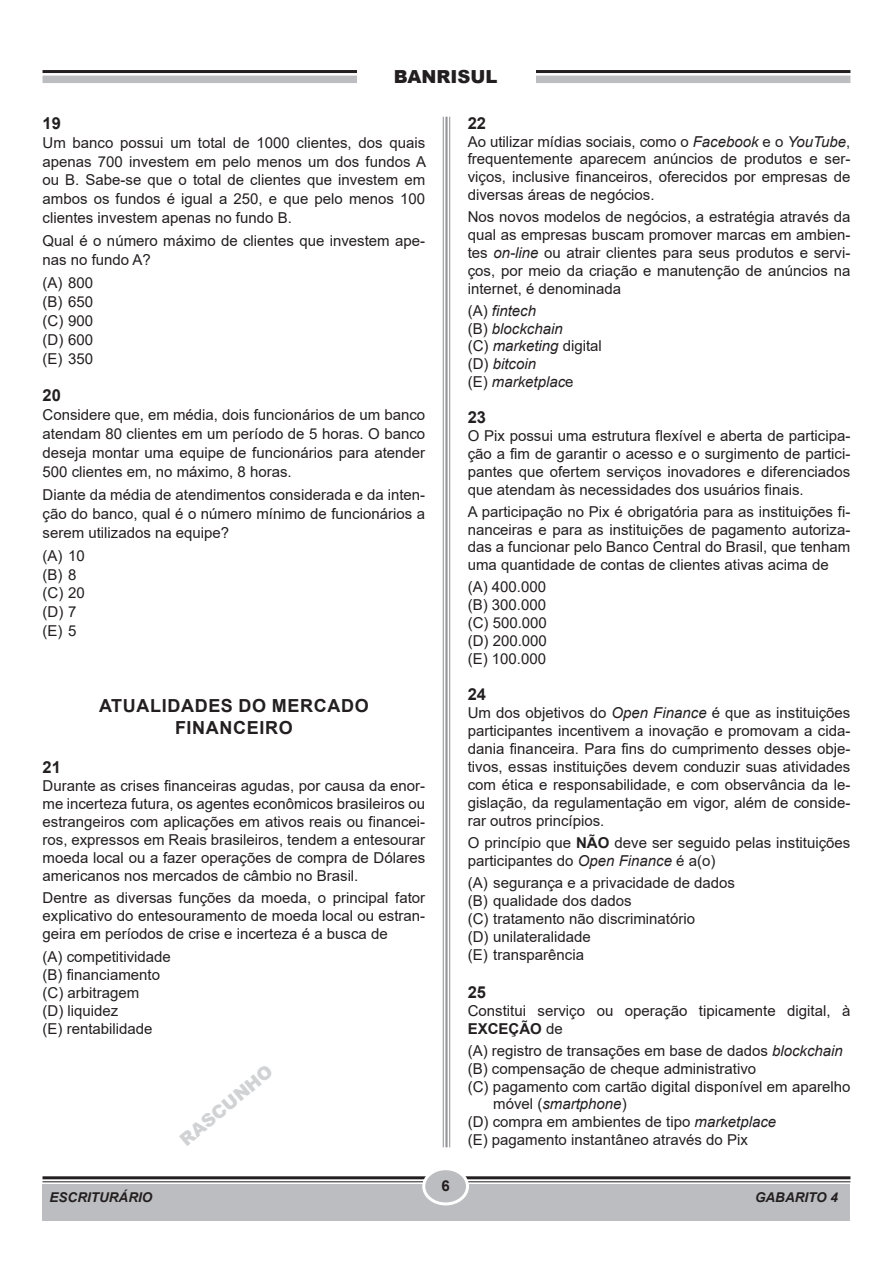
<style>
.page{position:relative;width:893px;height:1263px;background:#fff}
.page>*{position:absolute;margin:0;border:0;box-sizing:border-box;transform-origin:0 0}
.TÍTULO{font:700 18px/21.6px "Arial";letter-spacing:.035em;color:#231f20;text-align:center}
.t1{font:900 18px "Arial";color:#231f20}
.RASCUNHO_PEQUENO{font:900 18px "Arial";color:#d1d2d4}
.NÚMERO{font:700 16.5px "Arial";color:#231f20}
.TEXTO{font:15px/18px "Arial";color:#231f20;text-align:justify}
.PERGUNTA{font:15px/17.9px "Arial";color:#231f20;text-align:justify}
.OPÇÕES{font:15px/17.9px "Arial";color:#231f20}
.OPÇÃO_A{font:15px "Arial";color:#231f20}
.OPÇÕES-2{font:italic 15px "Arial";color:#231f20}
.OPÇÃO_A-2{font:italic 15px "Arial";color:#231f20}
.t2{font:700 15px "Arial";color:#231f20}
.t3{font:italic 700 13.5px "Arial";color:#231f20}
.s1{font-style:italic}
.s2{font-style:normal}
.s3{font-weight:700}
</style>
<div class="page">
<hr style="left:43px;top:1176px;width:807px;height:3px;background:#231f20">
<hr style="left:43px;top:1181px;width:807px;height:1px;background:#231f20">
<div style="left:43px;top:1184px;width:807px;height:36px;background:#bcbdc0"></div>
<div style="left:424px;top:1169px;width:43px;height:35px;background:#bcbdc0;border-radius:50%"></div>
<div style="left:422px;top:1167px;width:47px;height:38px;border:3px solid #fff;border-radius:50%"></div>
<hr style="left:449px;top:117px;width:1px;height:1030px;background:#939598">
<hr style="left:445px;top:117px;width:3px;height:1030px;background:#939598">
<hr style="left:443px;top:117px;width:1px;height:1030px;background:#939598">
<hr style="left:43px;top:70px;width:807px;height:3px;background:#231f20">
<div style="left:43px;top:76px;width:807px;height:7px;background:#bcbdc0"></div>
<div style="left:357px;top:43px;width:178px;height:60px;background:#fff"></div>
<p class="t1" style="left:394px;top:63px;width:105px">BANRISUL</p>
<p class="NÚMERO" style="left:43px;top:111px;width:20px">19</p>
<p class="TEXTO" style="left:43px;top:133px;width:385px;line-height:18.9px">Um banco possui um total de 1000 clientes, dos quais apenas 700 investem em pelo menos um dos fundos A ou B. Sabe-se que o total de clientes que investem em ambos os fundos é igual a 250, e que pelo menos 100 clientes investem apenas no fundo B.</p>
<p class="PERGUNTA" style="left:43px;top:232px;width:384px;line-height:18.9px">Qual é o número máximo de clientes que investem ape&shy;nas no fundo A?</p>
<p class="OPÇÕES" style="left:43px;top:274px;width:52px">(A) 800</p>
<p class="OPÇÕES" style="left:43px;top:293px;width:52px">(B) 650</p>
<p class="OPÇÕES" style="left:43px;top:312px;width:52px">(C) 900</p>
<p class="OPÇÕES" style="left:43px;top:331px;width:52px">(D) 600</p>
<p class="OPÇÃO_A" style="left:43px;top:348px;width:52px">(E) 350</p>
<p class="NÚMERO" style="left:43px;top:383px;width:20px">20</p>
<p class="TEXTO" style="left:43px;top:405px;width:384px;line-height:18.9px">Considere que, em média, dois funcionários de um banco atendam 80 clientes em um período de 5 horas. O banco deseja montar uma equipe de funcionários para atender 500 clientes em, no máximo, 8 horas.</p>
<p class="PERGUNTA" style="left:43px;top:485px;width:384px;line-height:18.9px">Diante da média de atendimentos considerada e da inten&shy;ção do banco, qual é o número mínimo de funcionários a serem utilizados na equipe?</p>
<p class="OPÇÕES" style="left:43px;top:546px;width:44px">(A) 10</p>
<p class="OPÇÕES" style="left:43px;top:565px;width:35px">(B) 8</p>
<p class="OPÇÕES" style="left:43px;top:584px;width:44px">(C) 20</p>
<p class="OPÇÕES" style="left:43px;top:603px;width:35px">(D) 7</p>
<p class="OPÇÃO_A" style="left:43px;top:621px;width:35px">(E) 5</p>
<p class="TÍTULO" style="left:99px;top:695px;width:271px">ATUALIDADES DO MERCADO<br>FINANCEIRO</p>
<p class="NÚMERO" style="left:43px;top:756px;width:20px">21</p>
<p class="TEXTO" style="left:43px;top:777px;width:384px">Durante as crises financeiras agudas, por causa da enor&shy;me incerteza futura, os agentes econômicos brasileiros ou estrangeiros com aplicações em ativos reais ou financei&shy;ros, expressos em Reais brasileiros, tendem a entesourar moeda local ou a fazer operações de compra de Dólares americanos nos mercados de câmbio no Brasil.</p>
<p class="PERGUNTA" style="left:43px;top:889px;width:384px">Dentre as diversas funções da moeda, o principal fator explicativo do entesouramento de moeda local ou estran&shy;geira em períodos de crise e incerteza é a busca de</p>
<p class="OPÇÕES" style="left:43px;top:947px;width:130px">(A) competitividade</p>
<p class="OPÇÕES" style="left:43px;top:965px;width:119px">(B) financiamento</p>
<p class="OPÇÕES" style="left:43px;top:983px;width:98px">(C) arbitragem</p>
<p class="OPÇÕES" style="left:43px;top:1001px;width:77px">(D) liquidez</p>
<p class="OPÇÃO_A" style="left:43px;top:1018px;width:112px">(E) rentabilidade</p>
<p class="t3" style="left:50px;top:1188px;width:104px">ESCRITURÁRIO</p>
<p class="RASCUNHO_PEQUENO" style="left:174px;top:1132px;width:116px;rotate:-40deg">RASCUNHO</p>
<p class="t2" style="left:441px;top:1175px;width:10px">6</p>
<p class="NÚMERO" style="left:468px;top:111px;width:20px">22</p>
<p class="TEXTO" style="left:468px;top:132px;width:384px">Ao utilizar mídias sociais, como o <span class="s1">Facebook</span> e o <span class="s1">YouTube</span>, frequentemente aparecem anúncios de produtos e ser&shy;viços, inclusive financeiros, oferecidos por empresas de diversas áreas de negócios.</p>
<p class="PERGUNTA" style="left:468px;top:208px;width:384px">Nos novos modelos de negócios, a estratégia através da qual as empresas buscam promover marcas em ambien&shy;tes <span class="s1">on-line</span> ou atrair clientes para seus produtos e servi&shy;ços, por meio da criação e manutenção de anúncios na internet, é denominada</p>
<p class="OPÇÕES-2" style="left:468px;top:301px;width:70px"><span class="s2">(A)</span> fintech</p>
<p class="OPÇÕES-2" style="left:468px;top:319px;width:97px"><span class="s2">(B)</span> blockchain</p>
<p class="OPÇÕES" style="left:468px;top:337px;width:136px">(C) <span class="s1">marketing</span> digital</p>
<p class="OPÇÕES-2" style="left:468px;top:354px;width:70px"><span class="s2">(D)</span> bitcoin</p>
<p class="OPÇÃO_A-2" style="left:468px;top:372px;width:107px"><span class="s2">(E)</span> marketplac<span class="s2">e</span></p>
<p class="NÚMERO" style="left:468px;top:406px;width:20px">23</p>
<p class="TEXTO" style="left:468px;top:427px;width:384px">O Pix possui uma estrutura flexível e aberta de participa&shy;ção a fim de garantir o acesso e o surgimento de partici&shy;pantes que ofertem serviços inovadores e diferenciados que atendam às necessidades dos usuários finais.</p>
<p class="PERGUNTA" style="left:468px;top:502px;width:384px">A participação no Pix é obrigatória para as instituições fi&shy;nanceiras e para as instituições de pagamento autoriza&shy;das a funcionar pelo Banco Central do Brasil, que tenham uma quantidade de contas de clientes ativas acima de</p>
<p class="OPÇÕES" style="left:468px;top:578px;width:80px">(A) 400.000</p>
<p class="OPÇÕES" style="left:468px;top:596px;width:80px">(B) 300.000</p>
<p class="OPÇÕES" style="left:468px;top:614px;width:81px">(C) 500.000</p>
<p class="OPÇÕES" style="left:468px;top:632px;width:81px">(D) 200.000</p>
<p class="OPÇÃO_A" style="left:468px;top:648px;width:80px">(E) 100.000</p>
<p class="NÚMERO" style="left:468px;top:682px;width:20px">24</p>
<p class="TEXTO" style="left:468px;top:703px;width:384px">Um dos objetivos do <span class="s1">Open Finance</span> é que as instituições participantes incentivem a inovação e promovam a cida&shy;dania financeira. Para fins do cumprimento desses obje&shy;tivos, essas instituições devem conduzir suas atividades com ética e responsabilidade, e com observância da le&shy;gislação, da regulamentação em vigor, além de conside&shy;rar outros princípios.</p>
<p class="PERGUNTA" style="left:468px;top:834px;width:384px">O princípio que <span class="s3">NÃO</span> deve ser seguido pelas instituições participantes do <span class="s1">Open Finance</span> é a(o)</p>
<p class="OPÇÕES" style="left:468px;top:874px;width:269px">(A) segurança e a privacidade de dados</p>
<p class="OPÇÕES" style="left:468px;top:892px;width:165px">(B) qualidade dos dados</p>
<p class="OPÇÕES" style="left:468px;top:910px;width:229px">(C) tratamento não discriminatório</p>
<p class="OPÇÕES" style="left:468px;top:928px;width:125px">(D) unilateralidade</p>
<p class="OPÇÃO_A" style="left:468px;top:945px;width:118px">(E) transparência</p>
<p class="NÚMERO" style="left:468px;top:981px;width:20px">25</p>
<p class="TEXTO" style="left:468px;top:1002px;width:384px">Constitui serviço ou operação tipicamente digital, à<br><span class="s3">EXCEÇÃO</span> de</p>
<p class="OPÇÕES" style="left:468px;top:1041px;width:377px">(A) registro de transações em base de dados <span class="s1">blockchain</span></p>
<p class="OPÇÕES" style="left:468px;top:1059px;width:290px">(B) compensação de cheque administrativo</p>
<p class="OPÇÕES" style="left:493px;top:1077px;width:359px;text-indent:-26px">(C) pagamento com cartão digital disponível em aparelho móvel (<span class="s1">smartphone</span>)</p>
<p class="OPÇÕES" style="left:468px;top:1113px;width:310px">(D) compra em ambientes de tipo <span class="s1">marketplace</span></p>
<p class="OPÇÃO_A" style="left:468px;top:1130px;width:282px">(E) pagamento instantâneo através do Pix</p>
<p class="t3" style="left:755px;top:1188px;width:85px">GABARITO 4</p>
</div>
